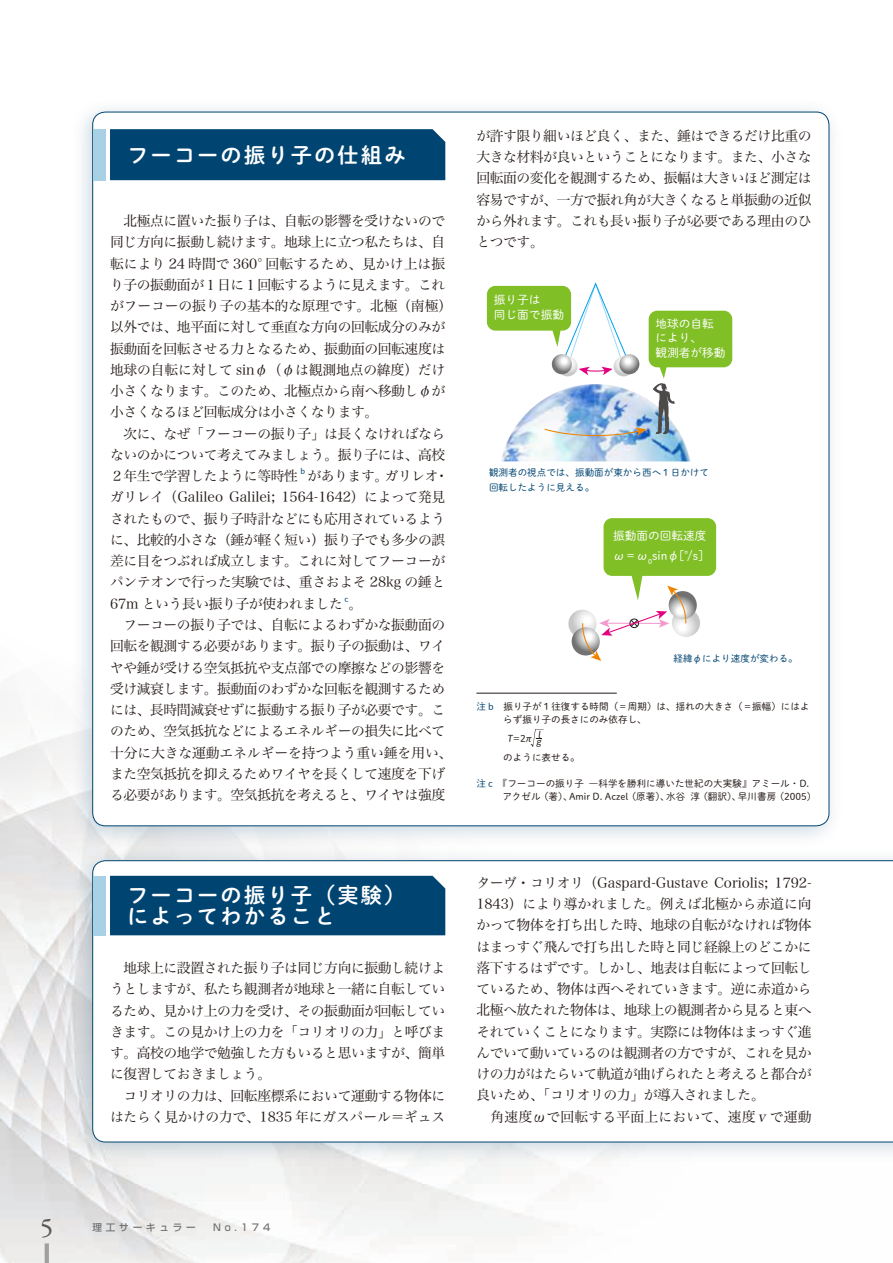
<style>
.page{position:relative;width:893px;height:1263px;background:#fff}
.page>*{position:absolute;margin:0;border:0;box-sizing:border-box;transform-origin:0 0}
.t1{font:27.15px "Garamond Premr Pro";color:#595857}
.t2{font:21.3px/21.3px "Shuei M Go Std B";letter-spacing:.1em;color:#fff}
.t3{font:13.8px/21.3px "Hira Min Pro W3";letter-spacing:-.03em;color:#231916}
.t4{font:13.8px "Hira Min Pro W3";letter-spacing:.005em;color:#231916}
.t5{font:13.8px "Hira Min Pro W3";letter-spacing:-.01em;color:#231916}
.t6{font:11.7px/14.9px "Shuei M Go Std L";color:#fff}
.t7{font:9.6px/12.8px "Shuei M Go Std L";color:#231916}
.t8{font:9.6px/14.9px "Shuei M Go Std L";color:#004572}
.t9{font:500 9.6px "Shin Go Pro";letter-spacing:.4em;color:#727272}
.t10{font:9.45px "Shuei M Go Std L";color:#231916}
.t11{font:8.1px "Shuei M Go Std L";color:#004572}
.t12{font:6.75px "Shuei M Go Std L";color:#fff}
.s1{color:#004572}
.s2{font-style:italic}
</style>
<div class="page">
<img style="left:0;top:1029px;width:580px;height:234px">
<svg style="left:0;top:728px;width:69px;height:301px;fill:#eeeded"></svg>
<hr style="left:45px;top:1243px;width:4px;height:20px;background:#a0a0a1">
<div style="left:69px;top:97px;width:775px;height:752px;background:#004572;opacity:.2"></div>
<div style="left:93px;top:112px;width:736px;height:714px;background:#fff;border-radius:13px"></div>
<div style="left:110px;top:129px;width:335px;height:51px;background:#004572"></div>
<img style="left:501px;top:384px;width:189px;height:77px">
<svg style="left:619px;top:354px;width:20px;height:20px"></svg>
<svg style="left:653px;top:366px;width:22px;height:68px"></svg>
<svg style="left:543px;top:427px;width:104px;height:10px"></svg>
<svg style="left:552px;top:283px;width:82px;height:93px"></svg>
<div style="left:487px;top:286px;width:84px;height:45px;background:#80bf26;border-radius:9px"></div>
<div style="left:649px;top:311px;width:83px;height:56px;background:#80bf26;border-radius:9px"></div>
<div style="left:93px;top:129px;width:13px;height:51px;background:#a9d1e5"></div>
<div style="left:69px;top:846px;width:824px;height:319px;background:#004572;opacity:.2"></div>
<svg style="left:92px;top:860px;width:801px;height:282px"></svg>
<div style="left:110px;top:876px;width:335px;height:59px;background:#004572"></div>
<div style="left:93px;top:876px;width:13px;height:59px;background:#a9d1e5"></div>
<div style="left:604px;top:518px;width:112px;height:58px;background:#80bf26;border-radius:9px"></div>
<svg style="left:568px;top:570px;width:132px;height:91px"></svg>
<svg style="left:531px;top:729px;width:13px;height:18px"></svg>
<hr style="left:476px;top:693px;width:141px;height:1px;background:#231916">
<h1 class="t1" style="left:40px;top:1211px;width:15px">5</h1>
<h2 class="t2" style="left:127px;top:143px;width:280px">フーコーの振り子の仕組み</h2>
<p class="t3" style="left:110px;top:209px;width:337px">　北極点に置いた振り子は、自転の影響を受けないので</p>
<p class="t3" style="left:110px;top:230px;width:337px">同じ方向に振動し続けます。地球上に立つ私たちは、自</p>
<p class="t4" style="left:110px;top:252px;width:337px">転により 24 時間で 360° 回転するため、見かけ上は振</p>
<p class="t3" style="left:110px;top:273px;width:337px">り子の振動面が１日に１回転するように見えます。これ</p>
<p class="t5" style="left:110px;top:294px;width:344px">がフーコーの振り子の基本的な原理です。北極（南極(</p>
<p class="t3" style="left:110px;top:315px;width:337px">以外では、地平面に対して垂直な方向の回転成分のみが</p>
<p class="t3" style="left:110px;top:336px;width:337px">振動面を回転させる力となるため、振動面の回転速度は</p>
<p class="t3" style="left:110px;top:358px;width:337px">地球の自転に対して sinφ（φは観測地点の緯度）だけ</p>
<p class="t3" style="left:110px;top:379px;width:337px">小さくなります。このため、北極点から南へ移動しφが</p>
<p class="t3" style="left:110px;top:400px;width:270px">小さくなるほど回転成分は小さくなります。</p>
<p class="t3" style="left:110px;top:421px;width:337px">　次に、なぜ「フーコーの振り子」は長くなければなら</p>
<p class="t3" style="left:110px;top:443px;width:337px">ないのかについて考えてみましょう。振り子には、高校</p>
<p class="t3" style="left:435px;top:464px;width:15px">・</p>
<p class="t11" style="left:300px;top:465px;width:6px">b</p>
<p class="t3" style="left:110px;top:464px;width:337px">２年生で学習したように等時性<br>ガリレイ（Galileo Galilei; 1564-1642）によって発見されたもので、振り子時計などにも応用されているように、比較的小さな（錘が軽く短い）振り子でも多少の誤差に目をつぶれば成立します。これに対してフーコーがパンテオンで行った実験では、重さおよそ 28kg の錘と<br>67m という長い振り子が使われました。</p>
<p class="t3" style="left:307px;top:464px;width:82px">があります。</p>
<p class="t3" style="left:385px;top:464px;width:55px">ガリレオ</p>
<p class="t11" style="left:345px;top:593px;width:5px">c</p>
<p class="t3" style="left:110px;top:613px;width:344px">　フーコーの振り子では、自転によるわずかな振動面の回転を観測する必要があります。振り子の振動は、ワイヤや錘が受ける空気抵抗や支点部での摩擦などの影響を受け減衰します。振動面のわずかな回転を観測するためには、長時間減衰せずに振動する振り子が必要です。このため、空気抵抗などによるエネルギーの損失に比べて十分に大きな運動エネルギーを持つよう重い錘を用い、また空気抵抗を抑えるためワイヤを長くして速度を下げる必要があります。空気抵抗を考えると、ワイヤは強度</p>
<h2 class="t2" style="left:127px;top:884px;width:280px">フーコーの振り子（実験(によってわかること</h2>
<p class="t3" style="left:110px;top:956px;width:337px">　地球上に設置された振り子は同じ方向に振動し続けようとしますが、私たち観測者が地球と一緒に自転しているため、見かけ上の力を受け、その振動面が回転していきます。この見かけ上の力を「コリオリの力」と呼びます。高校の地学で勉強した方もいると思いますが、簡単に復習しておきましょう。<br>　コリオリの力は、回転座標系において運動する物体にはたらく見かけの力で、1835 年にガスパール＝ギュス</p>
<p class="t3" style="left:476px;top:124px;width:337px;text-align:justify">が許す限り細いほど良く、また、錘はできるだけ比重の大きな材料が良いということになります。また、小さな回転面の変化を観測するため、振幅は大きいほど測定は容易ですが、一方で振れ角が大きくなると単振動の近似から外れます。これも長い振り子が必要である理由のひとつです。</p>
<p class="t6" style="left:494px;top:292px;width:48px">振り子は</p>
<p class="t6" style="left:494px;top:307px;width:72px">同じ面で振動</p>
<p class="t6" style="left:655px;top:315px;width:60px">地球の自転</p>
<p class="t6" style="left:655px;top:330px;width:72px">により、<br>観測者が移動</p>
<p class="t8" style="left:489px;top:465px;width:222px">観測者の視点では、振動面が東から西へ１日かけて回転したように見える。</p>
<p class="t6" style="left:613px;top:525px;width:95px;line-height:20px;text-align:right">振動面の回転速度[s</p>
<p class="t6" style="left:613px;top:547px;width:84px">ω＝ω sinφ[ °/</p>
<p class="t12" style="left:648px;top:556px;width:6px">0</p>
<p class="t8" style="left:673px;top:651px;width:126px">経緯φにより速度が変わる。</p>
<p class="t7" style="left:503px;top:700px;width:308px;text-indent:-27px"><span class="s1">注 b</span>　振り子が１往復する時間（＝周期）は、揺れの大きさ（＝振幅）にはよらず振り子の長さにのみ依存し、</p>
<p class="t7" style="left:503px;top:751px;width:78px">のように表せる。</p>
<p class="t7" style="left:589px;top:776px;width:222px">―科学を勝利に導いた世紀の大実験』アミール・D.</p>
<p class="t10" style="left:538px;top:727px;width:6px">l</p>
<p class="t10" style="left:507px;top:731px;width:28px">＝T π2</p>
<p class="t10" style="left:536px;top:734px;width:8px">g</p>
<p class="t7" style="left:476px;top:776px;width:109px"><span class="s1">注 c</span> 『　フーコーの振り子</p>
<p class="t7" style="left:539px;top:789px;width:35px">（著）、</p>
<p class="t7" style="left:627px;top:789px;width:45px">（原著）、</p>
<p class="t7" style="left:698px;top:789px;width:45px">（翻訳）、</p>
<p class="t7" style="left:775px;top:789px;width:43px">)2005(</p>
<p class="t7" style="left:738px;top:789px;width:40px">早川書房</p>
<p class="t7" style="left:502px;top:789px;width:40px">アクゼル</p>
<p class="t7" style="left:666px;top:789px;width:21px">水谷</p>
<p class="t7" style="left:690px;top:789px;width:11px">淳</p>
<p class="t7" style="left:569px;top:789px;width:61px">Amir D. Aczel</p>
<p class="t3" style="left:476px;top:871px;width:337px">ターヴ・コリオリ（Gaspard-Gustave Coriolis; 1792-<br>1843）により導かれました。例えば北極から赤道に向かって物体を打ち出した時、地球の自転がなければ物体はまっすぐ飛んで打ち出した時と同じ経線上のどこかに落下するはずです。しかし、地表は自転によって回転しているため、物体は西へそれていきます。逆に赤道から北極へ放たれた物体は、地球上の観測者から見ると東へそれていくことになります。実際には物体はまっすぐ進んでいて動いているのは観測者の方ですが、これを見かけの力がはたらいて軌道が曲げられたと考えると都合が良いため、「コリオリの力」が導入されました。<br>　角速度ωで回転する平面上において、速度<span class="s2">v</span>で運動</p>
<p class="t9" style="left:92px;top:1219px;width:179px">理工サーキュラー　N o.174</p>
</div>
